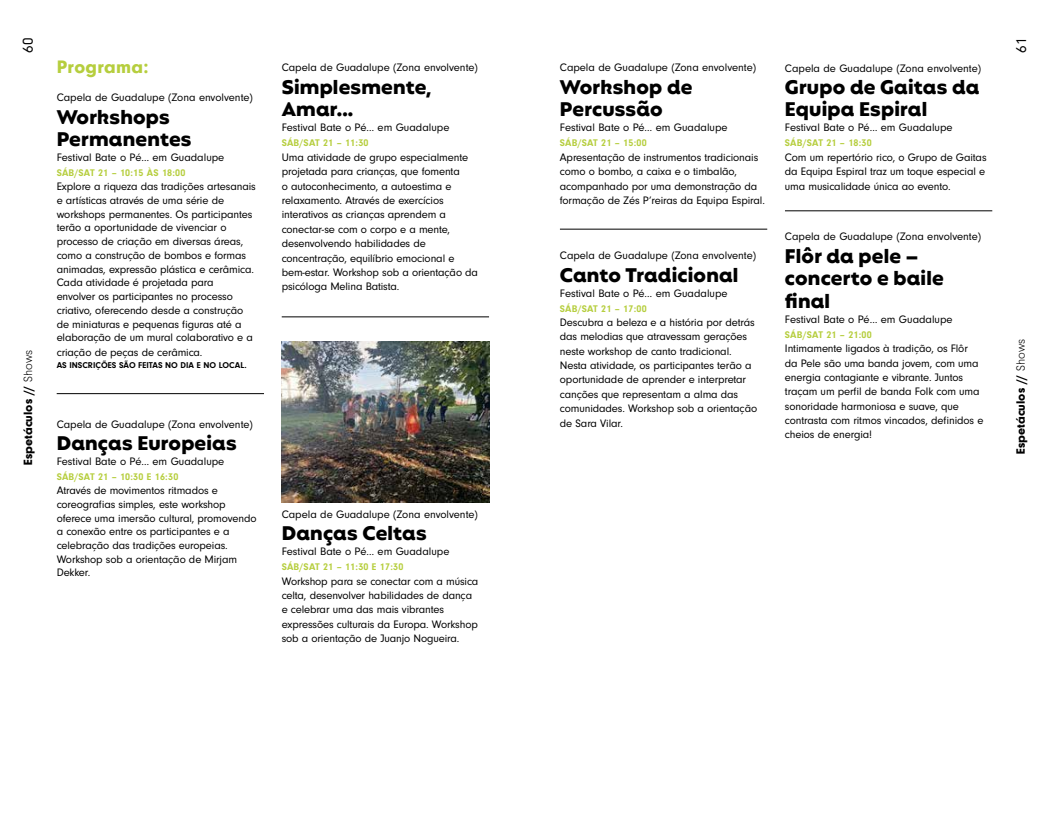
<style>
.page{position:relative;width:1049px;height:815px;background:#fff}
.page>*{position:absolute;margin:0;border:0;box-sizing:border-box;transform-origin:0 0}
.t1{font:900 20px/22.5px "Mangueira";letter-spacing:.01em;color:#000}
.t2{font:900 18.75px "Neuzeit Gro";letter-spacing:.02em;color:#b6ce3e}
.t3{font:15px "Neuzeit Gro";color:#000}
.t4{font:900 12.5px "Neuzeit Gro";color:#000}
.t5{font:11.25px/14.4px "Neuzeit Gro";letter-spacing:-.01em;color:#000}
.t6{font:700 10px "Neuzeit Gro";letter-spacing:.02em;color:#b6ce3e}
.t7{font:700 8.75px "Neuzeit Gro";color:#000}
.s1{font-weight:300}
</style>
<div class="page">
<hr style="left:57px;top:393px;width:207px;height:1px;background:#000">
<hr style="left:282px;top:317px;width:207px;height:1px;background:#000">
<img style="left:282px;top:342px;width:207px;height:161px">
<hr style="left:560px;top:229px;width:207px;height:1px;background:#000">
<hr style="left:785px;top:211px;width:207px;height:1px;background:#000">
<h3 class="t3" style="left:20px;top:53px;width:16px;rotate:-90deg">60</h3>
<h3 class="t3" style="left:1013px;top:53px;width:16px;rotate:-90deg">61</h3>
<p class="t5" style="left:282px;top:61px;width:198px">Capela de Guadalupe (Zona envolvente)</p>
<h1 class="t1" style="left:282px;top:78px;width:151px">Simplesmente,<br>Amar...</h1>
<p class="t5" style="left:282px;top:121px;width:169px">Festival Bate o Pé… em Guadalupe</p>
<p class="t6" style="left:282px;top:138px;width:88px">SÁB/SAT 21 – 11:30</p>
<p class="t5" style="left:282px;top:150px;width:198px">Uma atividade de grupo especialmente projetada para crianças, que fomenta<br>o autoconhecimento, a autoestima e relaxamento. Através de exercícios interativos as crianças aprendem a conectar-se com o corpo e a mente, desenvolvendo habilidades de concentração, equilíbrio emocional e bem-estar. Workshop sob a orientação da psicóloga Melina Batista.</p>
<h2 class="t2" style="left:57px;top:56px;width:94px">Programa:</h2>
<p class="t5" style="left:560px;top:61px;width:198px">Capela de Guadalupe (Zona envolvente)</p>
<h1 class="t1" style="left:560px;top:78px;width:134px">Workshop de<br>Percussão</h1>
<p class="t5" style="left:560px;top:121px;width:169px">Festival Bate o Pé… em Guadalupe</p>
<p class="t6" style="left:560px;top:138px;width:88px">SÁB/SAT 21 – 15:00</p>
<p class="t5" style="left:560px;top:150px;width:207px">Apresentação de instrumentos tradicionais como o bombo, a caixa e o timbalão, acompanhado por uma demonstração da formação de Zés P’reiras da Equipa Espiral.</p>
<p class="t5" style="left:785px;top:61px;width:198px">Capela de Guadalupe (Zona envolvente)</p>
<h1 class="t1" style="left:785px;top:78px;width:196px">Grupo de Gaitas da<br>Equipa Espiral</h1>
<p class="t5" style="left:785px;top:121px;width:169px">Festival Bate o Pé… em Guadalupe</p>
<p class="t6" style="left:785px;top:138px;width:88px">SÁB/SAT 21 – 18:30</p>
<p class="t5" style="left:785px;top:150px;width:203px">Com um repertório rico, o Grupo de Gaitas da Equipa Espiral traz um toque especial e uma musicalidade única ao evento.</p>
<p class="t5" style="left:57px;top:91px;width:198px">Capela de Guadalupe (Zona envolvente)</p>
<h1 class="t1" style="left:57px;top:108px;width:136px">Workshops<br>Permanentes</h1>
<p class="t5" style="left:57px;top:151px;width:169px">Festival Bate o Pé… em Guadalupe</p>
<p class="t6" style="left:57px;top:168px;width:130px">SÁB/SAT 21 – 10:15 ÀS 18:00</p>
<p class="t5" style="left:57px;top:180px;width:201px;line-height:13.8px">Explore a riqueza das tradições artesanais e artísticas através de uma série de workshops permanentes. Os participantes terão a oportunidade de vivenciar o processo de criação em diversas áreas, como a construção de bombos e formas animadas, expressão plástica e cerâmica.<br>Cada atividade é projetada para<br>envolver os participantes no processo criativo, oferecendo desde a construção de miniaturas e pequenas figuras até a elaboração de um mural colaborativo e a criação de peças de cerâmica.</p>
<p class="t7" style="left:57px;top:361px;width:191px">AS INSCRIÇÕES SÃO FEITAS NO DIA E NO LOCAL.</p>
<p class="t5" style="left:785px;top:230px;width:198px">Capela de Guadalupe (Zona envolvente)</p>
<h1 class="t1" style="left:785px;top:246px;width:160px">Flôr da pele – concerto e baile final</h1>
<p class="t5" style="left:785px;top:312px;width:169px">Festival Bate o Pé… em Guadalupe</p>
<p class="t6" style="left:785px;top:329px;width:88px">SÁB/SAT 21 – 21:00</p>
<p class="t5" style="left:785px;top:341px;width:200px">Intimamente ligados à tradição, os Flôr da Pele são uma banda jovem, com uma energia contagiante e vibrante. Juntos traçam um perfil de banda Folk com uma sonoridade harmoniosa e suave, que contrasta com ritmos vincados, definidos e cheios de energia!</p>
<p class="t4" style="left:1013px;top:454px;width:117px;rotate:-90deg">Espetáculos // <span class="s1">Shows</span></p>
<p class="t5" style="left:560px;top:248px;width:198px">Capela de Guadalupe (Zona envolvente)</p>
<h1 class="t1" style="left:560px;top:265px;width:180px">Canto Tradicional</h1>
<p class="t5" style="left:560px;top:286px;width:169px">Festival Bate o Pé… em Guadalupe</p>
<p class="t6" style="left:560px;top:303px;width:88px">SÁB/SAT 21 – 17:00</p>
<p class="t5" style="left:560px;top:315px;width:199px">Descubra a beleza e a história por detrás das melodias que atravessam gerações neste workshop de canto tradicional.<br>Nesta atividade, os participantes terão a oportunidade de aprender e interpretar canções que representam a alma das comunidades. Workshop sob a orientação de Sara Vilar.</p>
<p class="t4" style="left:21px;top:465px;width:117px;rotate:-90deg">Espetáculos // <span class="s1">Shows</span></p>
<p class="t5" style="left:57px;top:417px;width:198px">Capela de Guadalupe (Zona envolvente)</p>
<h1 class="t1" style="left:57px;top:434px;width:182px">Danças Europeias</h1>
<p class="t5" style="left:57px;top:455px;width:169px">Festival Bate o Pé… em Guadalupe</p>
<p class="t6" style="left:57px;top:471px;width:123px">SÁB/SAT 21 – 10:30 E 16:30</p>
<p class="t5" style="left:57px;top:484px;width:201px;line-height:13.8px">Através de movimentos ritmados e coreografias simples, este workshop oferece uma imersão cultural, promovendo a conexão entre os participantes e a celebração das tradições europeias.<br>Workshop sob a orientação de Mirjam<br>Dekker.</p>
<p class="t5" style="left:282px;top:507px;width:198px">Capela de Guadalupe (Zona envolvente)</p>
<h1 class="t1" style="left:282px;top:524px;width:146px">Danças Celtas</h1>
<p class="t5" style="left:282px;top:545px;width:169px">Festival Bate o Pé… em Guadalupe</p>
<p class="t6" style="left:282px;top:561px;width:123px">SÁB/SAT 21 – 11:30 E 17:30</p>
<p class="t5" style="left:282px;top:574px;width:198px">Workshop para se conectar com a música celta, desenvolver habilidades de dança e celebrar uma das mais vibrantes expressões culturais da Europa. Workshop sob a orientação de Juanjo Nogueira.</p>
</div>
